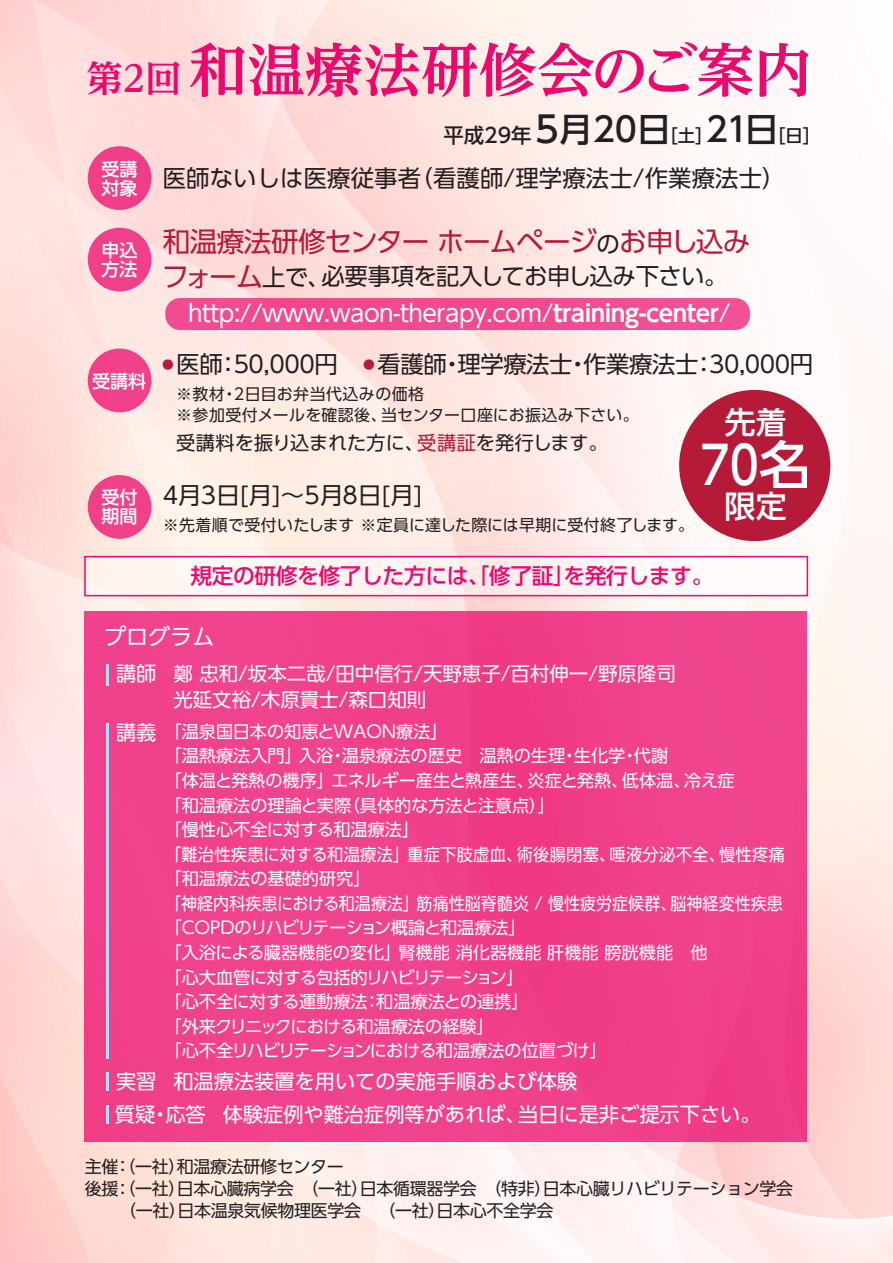
<style>
.page{position:relative;width:893px;height:1263px;background:#fff}
.page>*{position:absolute;margin:0;border:0;box-sizing:border-box;transform-origin:0 0}
.t1{font:700 58.05px "UD Reimin Pro";color:#ec096d}
.t2{font:500 52.05px "UD Shin Go Pro";color:#fff;scale:.85 1}
.t3{font:500 33.6px "UD Shin Go Pro";color:#231f20}
.t4{font:500 30.9px "UD Shin Go Pro";color:#fff}
.t5{font:27.6px "UD Shin Go Pro";letter-spacing:-.04em;color:#b51a38}
.t6{font:23.4px "UD Shin Go Pro";letter-spacing:-.02em;color:#231f20}
.t7{font:23.4px "UD Shin Go Pro";letter-spacing:-.02em;color:#fff}
.t8{font:23.4px "UD Shin Go Pro";letter-spacing:.005em;color:#231f20}
.t9{font:22.05px "UD Shin Go Pro";color:#fff}
.t10{font:500 21.75px "UD Shin Go Pro";letter-spacing:-.02em;color:#ec096d}
.t11{font:20.25px/32.8px "UD Shin Go Pro";color:#fff}
.t12{font:19.5px/26.5px "UD Shin Go Pro";color:#fff}
.t13{font:19.2px "UD Shin Go Pro";letter-spacing:.005em;color:#231f20}
.t14{font:500 18px/19.4px "UD Shin Go Pro";color:#fff}
.t15{font:17.1px/24.6px "UD Shin Go Pro";color:#fff}
.t16{font:16.95px/23.4px "UD Shin Go Pro";letter-spacing:-.02em;color:#231f20}
.t17{font:15.9px/20.4px "UD Shin Go Pro";letter-spacing:.015em;color:#231f20}
.s1{font-size:36.15px}
.s2{font-size:20.4px}
.s3{font-size:18.75px}
.s4{font-size:17.25px}
.s5{font-size:23.4px;color:#231f20}
.s6{font-size:27.6px;color:#b51a38}
.s7{font-family:"UD Shin Go Pro De";font-weight:700}
.s8{color:#b51a38}
</style>
<div class="page">
<img style="left:0;top:0;width:893px;height:1263px">
<div style="left:679px;top:390px;width:151px;height:151px;background:#b51a38;border-radius:50%"></div>
<div style="left:84px;top:611px;width:723px;height:530px;background:#f0418c"></div>
<div style="left:165px;top:298px;width:585px;height:32px;background:#f14c90;border-radius:15px"></div>
<div style="left:88px;top:146px;width:63px;height:64px;background:#f03e88;border-radius:50%"></div>
<div style="left:88px;top:228px;width:63px;height:63px;background:#f0408b;border-radius:50%"></div>
<div style="left:88px;top:475px;width:63px;height:64px;background:#f04189;border-radius:50%"></div>
<div style="left:85px;top:557px;width:722px;height:39px;background:#fff5f2"></div>
<div style="left:84px;top:556px;width:724px;height:40px;border:2px solid #ec096d"></div>
<hr style="left:106px;top:664px;width:3px;height:21px;background:#aae0f9">
<hr style="left:106px;top:1072px;width:3px;height:19px;background:#aae0f9">
<hr style="left:106px;top:1105px;width:3px;height:18px;background:#aae0f9">
<hr style="left:106px;top:723px;width:3px;height:335px;background:#aae0f9">
<div style="left:88px;top:349px;width:63px;height:63px;background:#f0408a;border-radius:50%"></div>
<h1 class="t1" style="left:87px;top:23px;width:727px"><span class="s1">第２回</span>和温療法研修会のご案内</h1>
<h3 class="t3" style="left:443px;top:102px;width:368px"><span class="s2">平成29年</span> <span class="s1">5</span>月20日<span class="s3">[</span><span class="s4">土</span><span class="s3">]</span> 21日<span class="s3">[</span><span class="s4">日</span><span class="s3">]</span></h3>
<p class="t14" style="left:102px;top:159px;width:37px">受講対象</p>
<p class="t14" style="left:102px;top:240px;width:37px">申込方法</p>
<p class="t14" style="left:92px;top:371px;width:55px">受講料</p>
<p class="t14" style="left:102px;top:487px;width:37px">受付期間</p>
<h3 class="t8" style="left:163px;top:160px;width:624px">医師ないしは医療従事者（看護師/理学療法士/作業療法士）</h3>
<h3 class="t5" style="left:163px;top:219px;width:589px">和温療法研修センター ホームページ<span class="s5">の</span>お申し込み</h3>
<h3 class="t6" style="left:161px;top:257px;width:568px"><span class="s6">フォーム</span>上で、必要事項を記入してお申し込み下さい。</h3>
<h3 class="t7" style="left:188px;top:294px;width:544px">http://www.waon-therapy.com/<span class="s7">training-center</span>/</h3>
<h3 class="t6" style="left:162px;top:345px;width:652px"><sup>●</sup> 医師：50,000円　 <sup>●</sup> 看護師・理学療法士・作業療法士：30,000円</h3>
<p class="t17" style="left:176px;top:384px;width:464px">※教材・2日目お弁当代込みの価格<br>※参加受付メールを確認後、当センター口座にお振込み下さい。</p>
<p class="t13" style="left:176px;top:427px;width:433px">受講料を振り込まれた方に、<span class="s8">受講証</span>を発行します。</p>
<h3 class="t8" style="left:163px;top:476px;width:261px">4月3日[月]～5月8日[月]</h3>
<p class="t17" style="left:163px;top:514px;width:533px">※先着順で受付いたします ※定員に達した際には早期に受付終了します。</p>
<h3 class="t4" style="left:725px;top:397px;width:63px">先着</h3>
<h2 class="t2" style="left:701px;top:423px;width:131px">70名</h2>
<h3 class="t4" style="left:725px;top:481px;width:63px">限定</h3>
<p class="t10" style="left:190px;top:558px;width:524px">規定の研修を修了した方には、「修了証」を発行します。</p>
<p class="t9" style="left:104px;top:619px;width:112px">プログラム</p>
<p class="t12" style="left:173px;top:659px;width:504px">鄭 忠和/坂本二哉/田中信行/天野恵子/百村伸一/野原隆司光延文裕/木原貴士/森口知則</p>
<p class="t15" style="left:164px;top:718px;width:622px">「温泉国日本の知恵とWAON療法」<br>「温熱療法入門」入浴・温泉療法の歴史　温熱の生理・生化学・代謝<br>「体温と発熱の機序」エネルギー産生と熱産生、炎症と発熱、低体温、冷え症<br>「和温療法の理論と実際（具体的な方法と注意点）」<br>「慢性心不全に対する和温療法」<br>「難治性疾患に対する和温療法」重症下肢虚血、術後腸閉塞、唾液分泌不全、慢性疼痛「和温療法の基礎的研究」<br>「神経内科疾患における和温療法」筋痛性脳脊髄炎 / 慢性疲労症候群、脳神経変性疾患「COPDのリハビリテーション概論と和温療法」<br>「入浴による臓器機能の変化」腎機能 消化器機能 肝機能 膀胱機能　他<br>「心大血管に対する包括的リハビリテーション」<br>「心不全に対する運動療法：和温療法との連携」<br>「外来クリニックにおける和温療法の経験」<br>「心不全リハビリテーションにおける和温療法の位置づけ」</p>
<p class="t11" style="left:223px;top:1064px;width:539px;text-indent:-49px">和温療法装置を用いての実施手順および体験<br>体験症例や難治症例等があれば、当日に是非ご提示下さい。</p>
<p class="t11" style="left:116px;top:656px;width:42px">講師</p>
<p class="t11" style="left:116px;top:715px;width:42px">講義</p>
<p class="t11" style="left:116px;top:1064px;width:42px">実習</p>
<p class="t11" style="left:115px;top:1097px;width:92px">質疑・応答</p>
<p class="t16" style="left:85px;top:1154px;width:260px">主催（一社）和温療法研修センター</p>
<p class="t16" style="left:85px;top:1153px;width:710px;text-indent:35px">:<br>後援（一社）日本心臓病学会　（一社）日本循環器学会　（特非）日本心臓リハビリテーション学会</p>
<p class="t16" style="left:85px;top:1175px;width:470px;text-indent:35px">:<br>　　（一社）日本温泉気候物理医学会 （一社）日本心不全学会</p>
</div>
